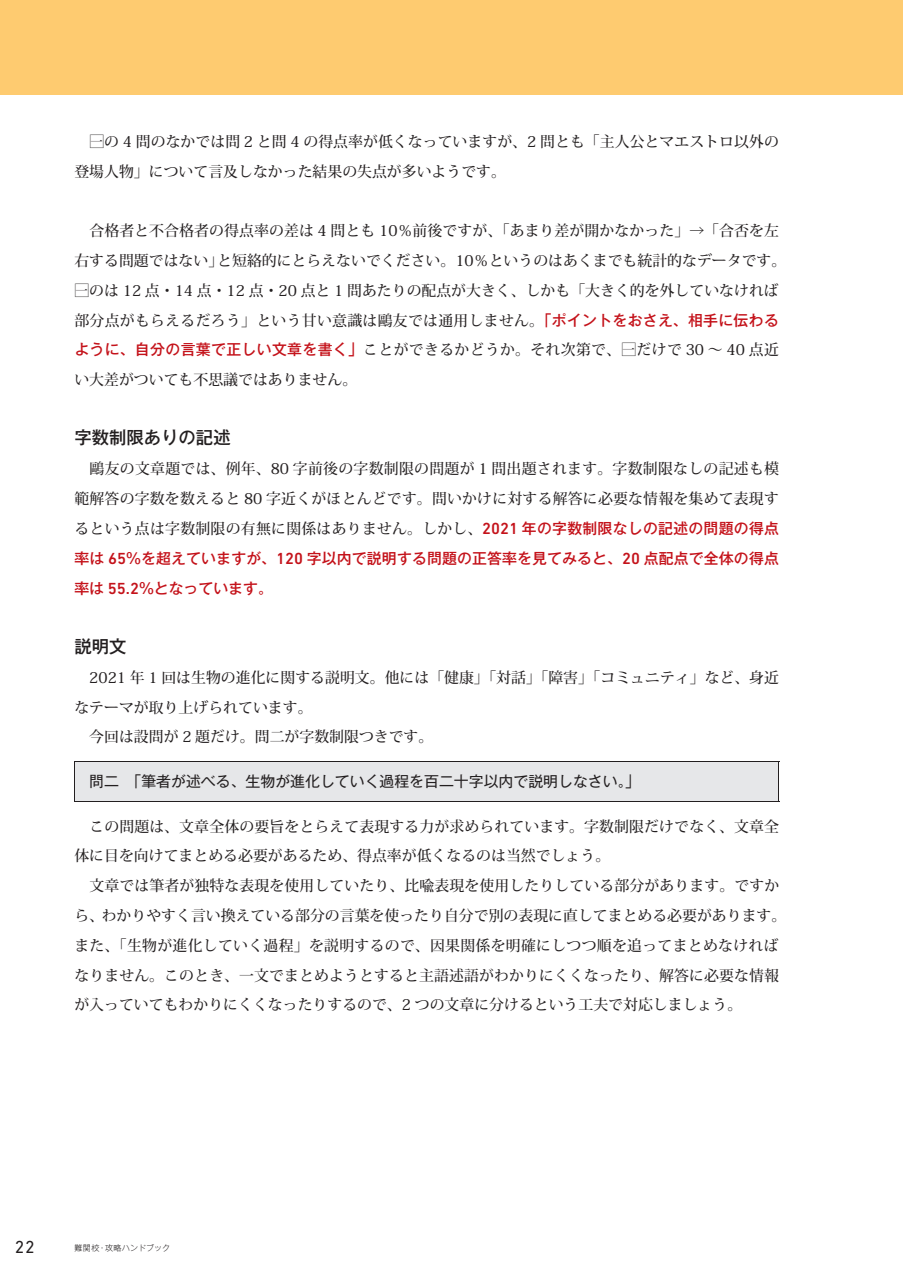
<style>
.page{position:relative;width:903px;height:1275px;background:#fff}
.page>*{position:absolute;margin:0;border:0;box-sizing:border-box;transform-origin:0 0}
.t1{font:17.68px "DIN Next LT Pro";color:#231f20}
.t2{font:17.32px "Gothic MB101 Pro Medium 90 msp RKSJ H";color:#231f20}
.t3{font:14.88px/29.8px "Koz Min Pr 6 N Medium 90 msp RKSJ H";color:#231f20}
.t4{font:14.88px/29.8px "Gothic MB101 Pro Medium 90 msp RKSJ H";letter-spacing:.01em;color:#c4121a}
.t5{font:14.88px "Gothic MB101 Pro Regular 90 msp RKSJ H";color:#231f20}
.t6{font:8.05px "Gothic MB101 Pro Light 90 msp RKSJ H";color:#231f20}
.s1{font-size:12.42px}
.s2{font-family:"Gothic MB101 Pro Medium 90 msp RKSJ H";color:#c4121a}
.s3{font-family:"DIN Next LT Pro";font-weight:500;font-size:16.45px;color:#c4121a}
.s4{font-family:"DIN Next LT Pro";font-weight:500;font-size:16.45px}
</style>
<div class="page">
<div style="left:0;top:0;width:903px;height:94px;background:#fecb70"></div>
<div style="left:74px;top:761px;width:705px;height:40px;background:#e6e7e9"></div>
<hr style="left:74px;top:761px;width:705px;height:1px;background:#231f20">
<hr style="left:74px;top:762px;width:1px;height:39px;background:#231f20">
<hr style="left:779px;top:762px;width:1px;height:39px;background:#231f20">
<hr style="left:74px;top:801px;width:705px;height:1px;background:#231f20">
<p class="t3" style="left:74px;top:129px;width:706px">　□<span class="s1">一</span>の 4 問のなかでは問 2 と問 4 の得点率が低くなっていますが、2 問とも「主人公とマエストロ以外の登場人物」について言及しなかった結果の失点が多いようです。</p>
<p class="t3" style="left:74px;top:218px;width:713px">　合格者と不合格者の得点率の差は 4 問とも 10％前後ですが、「あまり差が開かなかった」→「合否を左右する問題ではない」と短絡的にとらえないでください。10％というのはあくまでも統計的なデータです。</p>
<p class="t3" style="left:74px;top:277px;width:706px;text-align:justify">□<span class="s1">一</span>のは 12 点・14 点・12 点・20 点と 1 問あたりの配点が大きく、しかも「大きく的を外していなければ部分点がもらえるだろう」という甘い意識は鷗友では通用しません。<span class="s2">「ポイントをおさえ、相手に伝わるように、自分の言葉で正しい文章を書く」</span>ことができるかどうか。それ次第で、□<span class="s1">一</span>だけで 30 ～ 40 点近い大差がついても不思議ではありません。</p>
<p class="t2" style="left:74px;top:431px;width:158px">字数制限ありの記述</p>
<p class="t3" style="left:74px;top:456px;width:706px;text-align:justify">　鷗友の文章題では、例年、80 字前後の字数制限の問題が 1 問出題されます。字数制限なしの記述も模範解答の字数を数えると 80 字近くがほとんどです。問いかけに対する解答に必要な情報を集めて表現するという点は字数制限の有無に関係はありません。しかし、<span class="s3">2021</span> <span class="s2">年の字数制限なしの記述の問題の得点</span></p>
<p class="t4" style="left:74px;top:545px;width:706px">率は <span class="s4">65</span>％を超えていますが、<span class="s4">120</span> 字以内で説明する問題の正答率を見てみると、<span class="s4">20</span> 点配点で全体の得点率は <span class="s4">55.2</span>％となっています。</p>
<p class="t2" style="left:74px;top:640px;width:54px">説明文</p>
<p class="t3" style="left:74px;top:664px;width:706px">　2021 年 1 回は生物の進化に関する説明文。他には「健康」「対話」「障害」「コミュニティ」など、身近なテーマが取り上げられています。<br>　今回は設問が 2 題だけ。問二が字数制限つきです。</p>
<p class="t5" style="left:89px;top:776px;width:552px">問二　「筆者が述べる、生物が進化していく過程を百二十字以内で説明しなさい。」</p>
<p class="t3" style="left:74px;top:813px;width:713px">　この問題は、文章全体の要旨をとらえて表現する力が求められています。字数制限だけでなく、文章全体に目を向けてまとめる必要があるため、得点率が低くなるのは当然でしょう。<br>　文章では筆者が独特な表現を使用していたり、比喩表現を使用したりしている部分があります。ですから、わかりやすく言い換えている部分の言葉を使ったり自分で別の表現に直してまとめる必要があります。また、「生物が進化していく過程」を説明するので、因果関係を明確にしつつ順を追ってまとめなければなりません。このとき、一文でまとめようとすると主語述語がわかりにくくなったり、解答に必要な情報が入っていてもわかりにくくなったりするので、2 つの文章に分けるという工夫で対応しましょう。</p>
<p class="t1" style="left:15px;top:1237px;width:21px">22</p>
<p class="t6" style="left:74px;top:1245px;width:97px">難関校・攻略ハンドブック</p>
</div>
